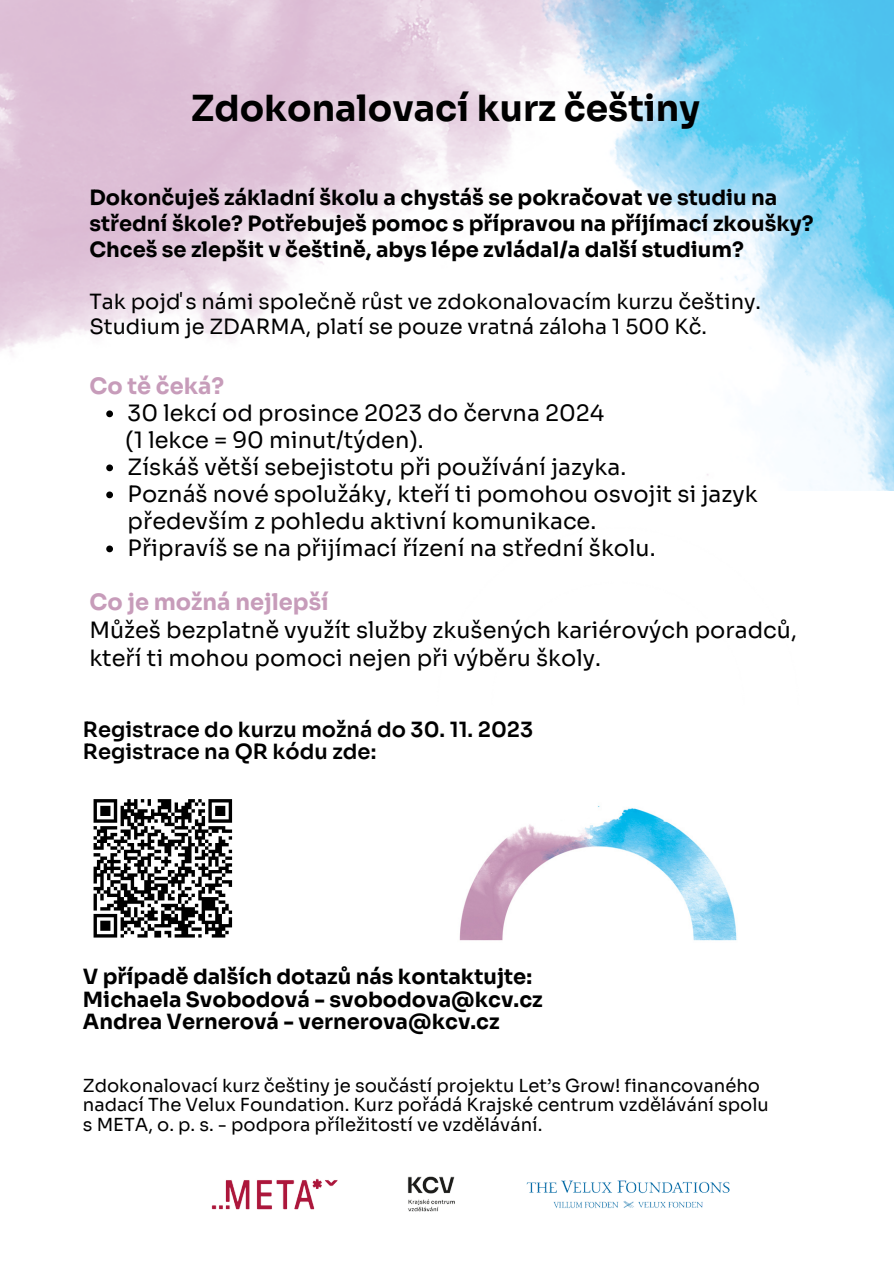
<style>
.page{position:relative;width:894px;height:1264px;background:#fff}
.page>*{position:absolute;margin:0;border:0;box-sizing:border-box;transform-origin:0 0}
.t1{font:700 36px "Sora";color:#000}
.t2{font:22.5px/27px "Sora";color:#000}
.t3{font:700 22.5px "Sora";color:#c79cba}
.t4{font:700 21px/25.8px "Sora";color:#000}
.t5{font:21px/25.8px "Sora";color:#000}
.t6{font:600 21px "Sora";color:#000}
.t7{font:18px/19.2px "Sora";color:#000}
</style>
<div class="page">
<img style="left:0;top:0;width:893px;height:472px">
<img style="left:271px;top:395px;width:622px;height:96px">
<img style="left:211px;top:1176px;width:519px;height:36px">
<svg style="left:93px;top:799px;width:140px;height:139px"></svg>
<img style="left:459px;top:806px;width:278px;height:135px">
<svg style="left:106px;top:410px;width:7px;height:7px"></svg>
<svg style="left:106px;top:464px;width:7px;height:7px"></svg>
<svg style="left:106px;top:491px;width:7px;height:7px"></svg>
<svg style="left:106px;top:545px;width:7px;height:7px"></svg>
<p class="t1" style="left:191px;top:86px;width:510px">Zdokonalovací kurz češtiny</p>
<p class="t4" style="left:89px;top:185px;width:725px">Dokončuješ základní školu a chystáš se pokračovat ve studiu na střední škole? Potřebuješ pomoc s přípravou na příjímací zkoušky?<br>Chceš se zlepšit v češtině, abys lépe zvládal/a další studium?</p>
<p class="t5" style="left:89px;top:288px;width:673px">Tak pojď s námi společně růst ve zdokonalovacím kurzu češtiny.<br>Studium je ZDARMA, platí se pouze vratná záloha 1 500 Kč.</p>
<p class="t3" style="left:89px;top:372px;width:136px">Co tě čeká?</p>
<p class="t2" style="left:125px;top:426px;width:300px">(1 lekce = 90 minut/týden).</p>
<p class="t2" style="left:128px;top:399px;width:478px">30 lekcí od prosince 2023 do června 2024</p>
<p class="t2" style="left:128px;top:453px;width:500px">Získáš větší sebejistotu při používání jazyka.</p>
<p class="t2" style="left:128px;top:480px;width:631px">Poznáš nové spolužáky, kteří ti pomohou osvojit si jazyk především z pohledu aktivní komunikace.</p>
<p class="t2" style="left:128px;top:534px;width:529px">Připravíš se na přijímací řízení na střední školu.</p>
<p class="t3" style="left:89px;top:588px;width:241px">Co je možná nejlepší</p>
<p class="t2" style="left:89px;top:616px;width:708px;line-height:28.2px">Můžeš bezplatně využít služby zkušených kariérových poradců, kteří ti mohou pomoci nejen při výběru školy.</p>
<p class="t6" style="left:83px;top:716px;width:451px">Registrace do kurzu možná do 30. 11. 2023</p>
<p class="t6" style="left:83px;top:738px;width:295px">Registrace na QR kódu zde:</p>
<p class="t4" style="left:83px;top:964px;width:450px">V případě dalších dotazů nás kontaktujte:</p>
<p class="t4" style="left:83px;top:986px;width:461px">Michaela Svobodová - svobodova@kcv.cz</p>
<p class="t4" style="left:83px;top:1009px;width:418px">Andrea Vernerová - vernerova@kcv.cz</p>
<p class="t7" style="left:83px;top:1076px;width:687px">Zdokonalovací kurz češtiny je součástí projektu Let’s Grow! financovaného nadací The Velux Foundation. Kurz pořádá Krajské centrum vzdělávání spolu</p>
<p class="t7" style="left:83px;top:1114px;width:461px">s META, o. p. s. - podpora příležitostí ve vzdělávání.</p>
</div>
